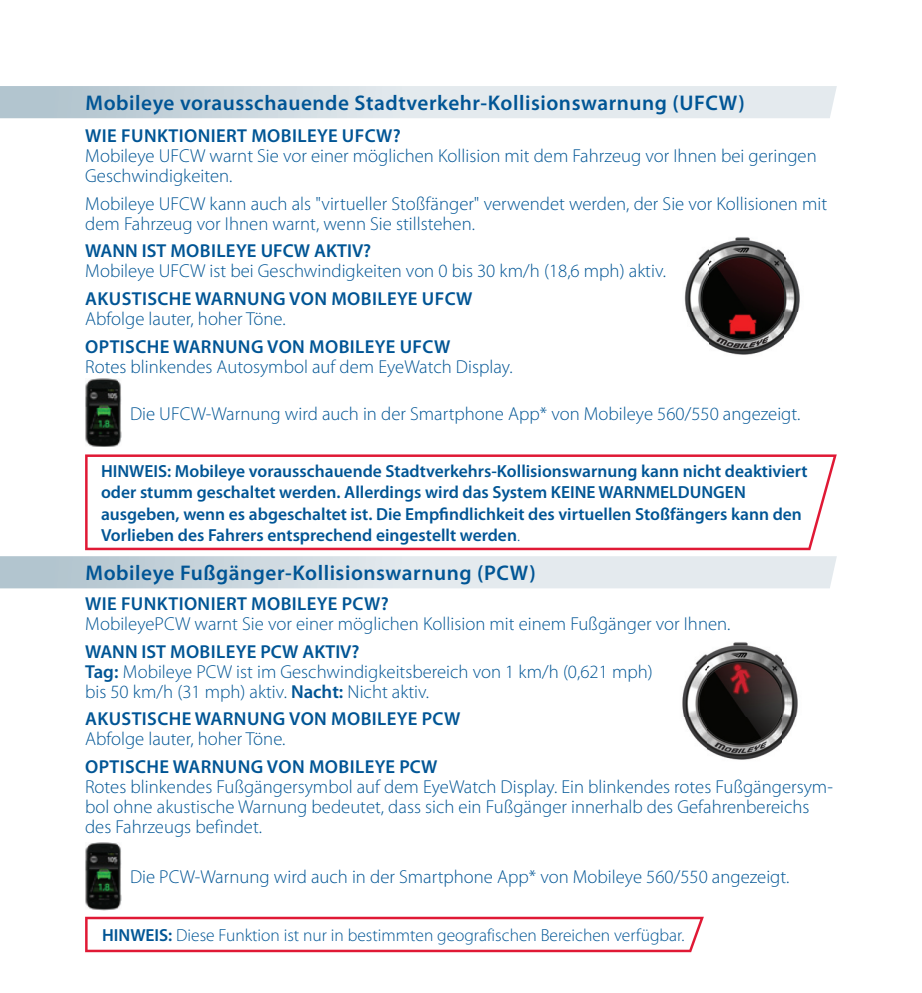
<style>
.page{position:relative;width:922px;height:993px;background:#fff}
.page>*{position:absolute;margin:0;border:0;box-sizing:border-box;transform-origin:0 0}
.t1{font:600 21.25px "Myriad Pro";letter-spacing:.025em;color:#005595}
.t2{font:300 18.75px/20px "Myriad Pro";color:#005595}
.t3{font:600 18.75px "Myriad Pro";letter-spacing:.02em;color:#005595}
.t4{font:600 18.75px "Myriad Pro";color:#005595}
.t5{font:600 17.5px/21.2px "Myriad Pro";color:#005595}
.t6{font:300 17.5px "Myriad Pro";color:#005595}
.s1{font-weight:300}
.s2{font-weight:600}
</style>
<div class="page">
<svg style="left:85px;top:916px;width:618px;height:35px"></svg>
<svg style="left:0;top:556px;width:836px;height:32px;background:#d7e0e6"></svg>
<div style="left:87px;top:564px;width:447px;height:20px;background:linear-gradient(to right,#bacad3,#edf1f4)"></div>
<svg style="left:0;top:86px;width:836px;height:32px;background:#d3dde3"></svg>
<div style="left:87px;top:94px;width:657px;height:20px;background:linear-gradient(to right,#c2d0d8,#eff3f5)"></div>
<img style="left:85px;top:378px;width:37px;height:68px">
<img style="left:85px;top:842px;width:37px;height:68px">
<img style="left:684px;top:237px;width:116px;height:118px">
<img style="left:682px;top:642px;width:116px;height:118px">
<svg style="left:85px;top:454px;width:751px;height:96px"></svg>
<p class="t1" style="left:86px;top:94px;width:660px">Mobileye vorausschauende Stadtverkehr-Kollisionswarnung (UFCW)</p>
<p class="t3" style="left:85px;top:129px;width:317px">WIE FUNKTIONIERT MOBILEYE UFCW?</p>
<p class="t2" style="left:85px;top:147px;width:732px">Mobileye UFCW warnt Sie vor einer möglichen Kollision mit dem Fahrzeug vor Ihnen bei geringen<br>Geschwindigkeiten.</p>
<p class="t2" style="left:85px;top:195px;width:743px">Mobileye UFCW kann auch als "virtueller Stoßfänger" verwendet werden, der Sie vor Kollisionen mit dem Fahrzeug vor Ihnen warnt, wenn Sie stillstehen.</p>
<p class="t4" style="left:85px;top:244px;width:287px">WANN IST MOBILEYE UFCW AKTIV?</p>
<p class="t2" style="left:85px;top:262px;width:582px">Mobileye UFCW ist bei Geschwindigkeiten von 0 bis 30 km/h (18,6 mph) aktiv.</p>
<p class="t3" style="left:85px;top:291px;width:388px">AKUSTISCHE WARNUNG VON MOBILEYE UFCW</p>
<p class="t2" style="left:85px;top:310px;width:202px">Abfolge lauter, hoher Töne.</p>
<p class="t3" style="left:85px;top:339px;width:366px">OPTISCHE WARNUNG VON MOBILEYE UFCW</p>
<p class="t2" style="left:85px;top:357px;width:429px">Rotes blinkendes Autosymbol auf dem EyeWatch Display.</p>
<p class="t2" style="left:130px;top:405px;width:671px">Die UFCW-Warnung wird auch in der Smartphone App* von Mobileye 560/550 angezeigt.</p>
<p class="t5" style="left:101px;top:462px;width:708px">HINWEIS: Mobileye vorausschauende Stadtverkehrs-Kollisionswarnung kann nicht deaktiviert oder stumm geschaltet werden. Allerdings wird das System KEINE WARNMELDUNGEN ausgeben, wenn es abgeschaltet ist. Die Empfindlichkeit des virtuellen Stoßfängers kann den Vorlieben des Fahrers entsprechend eingestellt werden<span class="s1">.</span></p>
<p class="t1" style="left:86px;top:564px;width:452px">Mobileye Fußgänger-Kollisionswarnung (PCW)</p>
<p class="t3" style="left:85px;top:596px;width:305px">WIE FUNKTIONIERT MOBILEYE PCW?</p>
<p class="t2" style="left:85px;top:615px;width:646px">MobileyePCW warnt Sie vor einer möglichen Kollision mit einem Fußgänger vor Ihnen.</p>
<p class="t2" style="left:85px;top:642px;width:569px"><span class="s2">WANN IST MOBILEYE PCW AKTIV?<br>Tag:</span> Mobileye PCW ist im Geschwindigkeitsbereich von 1 km/h (0,621 mph) bis 50 km/h (31 mph) aktiv. <span class="s2">Nacht:</span> Nicht aktiv.</p>
<p class="t3" style="left:85px;top:711px;width:377px">AKUSTISCHE WARNUNG VON MOBILEYE PCW</p>
<p class="t2" style="left:85px;top:730px;width:202px">Abfolge lauter, hoher Töne.</p>
<p class="t3" style="left:85px;top:759px;width:354px">OPTISCHE WARNUNG VON MOBILEYE PCW</p>
<p class="t2" style="left:85px;top:777px;width:749px">Rotes blinkendes Fußgängersymbol auf dem EyeWatch Display. Ein blinkendes rotes Fußgängersym&shy;bol ohne akustische Warnung bedeutet, dass sich ein Fußgänger innerhalb des Gefahrenbereichs des Fahrzeugs befindet.</p>
<p class="t2" style="left:130px;top:868px;width:660px">Die PCW-Warnung wird auch in der Smartphone App* von Mobileye 560/550 angezeigt.</p>
<p class="t6" style="left:102px;top:928px;width:584px"><span class="s2">HINWEIS:</span> Diese Funktion ist nur in bestimmten geografischen Bereichen verfügbar.</p>
</div>
